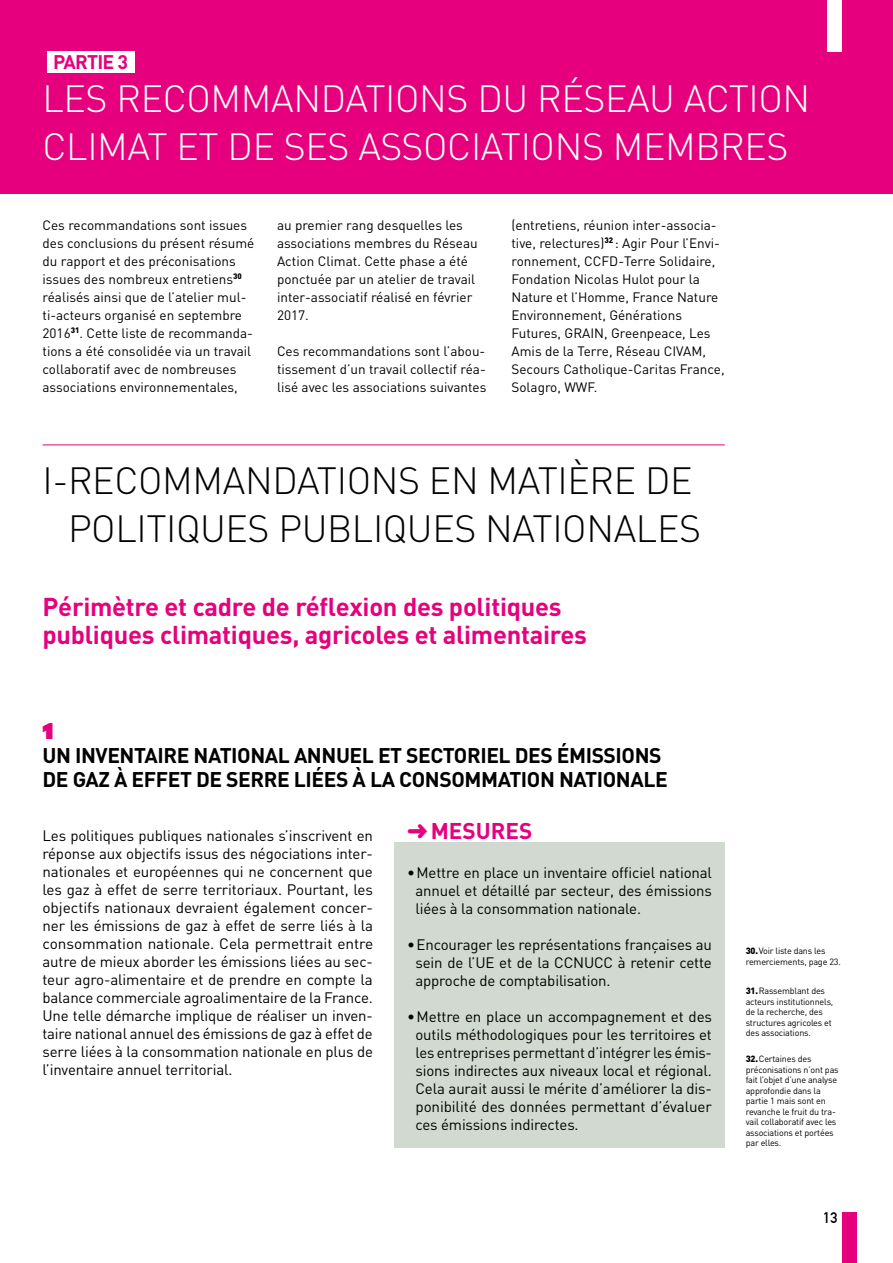
<style>
.page{position:relative;width:893px;height:1263px;background:#fff}
.page>*{position:absolute;margin:0;border:0;box-sizing:border-box;transform-origin:0 0}
._2-Grand_titre_parti{font:300 37.5px "DIN";letter-spacing:-.01em;color:#fff}
._2-Grand_titre_parti-2{font:300 37.5px "DIN";letter-spacing:-.01em;color:#000}
._2-Grand_titre_parti-3{font:700 25.5px/28.5px "DIN";letter-spacing:-.01em;color:#e6007d}
.t1{font:700 22.5px "DIN";color:#e6007d}
.t2{font:22.5px "Shire Types Cheshire";color:#e6007d}
.t3{font:700 21px/24px "DIN";letter-spacing:-.02em;color:#000}
._2_cas{font:700 19.5px "DIN";letter-spacing:-.04em;color:#e6007d}
.courant{font:15px/18px "DIN";letter-spacing:-.01em;color:#000}
.folio{font:700 15px "DIN Alternate";color:#000}
.courant_gauche{font:13.5px/18px "DIN";color:#000}
.t4{font:9px/10.5px "DIN";letter-spacing:-.02em;color:#000}
.s1{font-weight:900}
</style>
<div class="page">
<div style="left:842px;top:1212px;width:15px;height:51px;background:#e6007d"></div>
<div style="left:0;top:0;width:893px;height:193px;background:#e6007d"></div>
<div style="left:827px;top:0;width:15px;height:51px;background:#fff"></div>
<div style="left:394px;top:842px;width:331px;height:305px;background:#d1d9d0"></div>
<hr style="left:43px;top:445px;width:682px;height:1px;background:#e6007d">
<div style="left:47px;top:51px;width:87px;height:21px;background:#fff"></div>
<p class="_2_cas" style="left:53px;top:49px;width:76px">PARTIE 3</p>
<p class="_2-Grand_titre_parti" style="left:43px;top:75px;width:97px">LES RECO</p>
<p class="_2-Grand_titre_parti" style="left:211px;top:75px;width:209px">MMAN DATIONS</p>
<p class="_2-Grand_titre_parti" style="left:477px;top:75px;width:305px">DU R ÉSEAU ACTION</p>
<p class="_2-Grand_titre_parti" style="left:43px;top:123px;width:263px">CLIMAT ET DE SES</p>
<p class="_2-Grand_titre_parti" style="left:358px;top:123px;width:45px">ASSOC</p>
<p class="_2-Grand_titre_parti" style="left:471px;top:123px;width:84px">IATIONS</p>
<p class="_2-Grand_titre_parti" style="left:613px;top:123px;width:130px">MEMBRES</p>
<p class="courant_gauche" style="left:43px;top:216px;width:213px">Ces recommandations sont issues des conclusions du présent résumé du rapport et des préconisations issues des nombreux entretiens<sup>30 </sup>réalisés ainsi que de l’atelier mul&shy;ti-acteurs organisé en septembre 2016<sup>31</sup>. Cette liste de recommanda&shy;tions a été consolidée via un travail collaboratif avec de nombreuses associations environnementales,</p>
<p class="courant_gauche" style="left:277px;top:216px;width:202px">au premier rang desquelles les associations membres du Réseau<br>Action Climat. Cette phase a été ponctuée par un atelier de travail inter-associatif réalisé en février<br>2017.</p>
<p class="courant_gauche" style="left:277px;top:342px;width:211px;text-align:justify">Ces recommandations sont l’abou&shy;tissement d’un travail collectif réa&shy;lisé avec les associations suivantes</p>
<p class="courant_gauche" style="left:511px;top:216px;width:215px">(entretiens, réunion inter-associa&shy;tive, relectures)<sup>32</sup> : Agir Pour l’Envi&shy;ronnement, CCFD-Terre Solidaire,<br>Fondation Nicolas Hulot pour la<br>Nature et l’Homme, France Nature<br>Environnement, Générations<br>Futures, GRAIN, Greenpeace, Les<br>Amis de la Terre, Réseau CIVAM,<br>Secours Catholique-Caritas France,<br>Solagro, WWF.</p>
<p class="_2-Grand_titre_parti-2" style="left:43px;top:458px;width:45px">I- RECO</p>
<p class="_2-Grand_titre_parti-2" style="left:162px;top:458px;width:209px">MMAN DATIONS</p>
<p class="_2-Grand_titre_parti-2" style="left:429px;top:458px;width:259px">EN MATIÈRE DE</p>
<p class="_2-Grand_titre_parti-2" style="left:68px;top:506px;width:155px">PO LITIQUES</p>
<p class="_2-Grand_titre_parti-2" style="left:278px;top:506px;width:151px">PU BLIQUES</p>
<p class="_2-Grand_titre_parti-2" style="left:485px;top:506px;width:192px">NATIONALES</p>
<p class="_2-Grand_titre_parti-3" style="left:43px;top:591px;width:546px">Périmètre et cadre de réflexion des politiques publiques climatiques, agricoles et alimentaires</p>
<p class="t2" style="left:43px;top:718px;width:13px">1</p>
<p class="t3" style="left:43px;top:742px;width:627px">UN INVENTAIRE NATIONAL ANNUEL ET SECTORIEL DES ÉMISSIONS<br>DE GAZ À EFFET DE SERRE LIÉES À LA CONSOMMATION NATIONALE</p>
<p class="t1" style="left:407px;top:816px;width:127px">➜MESURES</p>
<p class="courant" style="left:415px;top:863px;width:298px;text-align:justify;text-indent:-9px">•Mettre en place un inventaire officiel national annuel et détaillé par secteur, des émissions liées à la consommation nationale.</p>
<p class="courant" style="left:415px;top:935px;width:298px;text-align:justify;text-indent:-9px">•Encourager les représentations françaises au sein de l’UE et de la CCNUCC à retenir cette approche de comptabilisation.</p>
<p class="courant" style="left:415px;top:1007px;width:298px;text-indent:-9px">•Mettre en place un accompagnement et des outils méthodologiques pour les territoires et les entreprises permettant d’intégrer les émis&shy;sions indirectes aux niveaux local et régional.<br>Cela aurait aussi le mérite d’améliorer la dis&shy;ponibilité des données permettant d’évaluer ces émissions indirectes.</p>
<p class="courant" style="left:43px;top:826px;width:332px">Les politiques publiques nationales s’inscrivent en réponse aux objectifs issus des négociations inter&shy;nationales et européennes qui ne concernent que les gaz à effet de serre territoriaux. Pourtant, les objectifs nationaux devraient également concer&shy;ner les émissions de gaz à effet de serre liés à la consommation nationale. Cela permettrait entre autre de mieux aborder les émissions liées au sec&shy;teur agro-alimentaire et de prendre en compte la balance commerciale agroalimentaire de la France.<br>Une telle démarche implique de réaliser un inven&shy;taire national annuel des émissions de gaz à effet de serre liées à la consommation nationale en plus de l’inventaire annuel territorial.</p>
<p class="t4" style="left:746px;top:945px;width:95px"><span class="s1">30.</span>Voir liste dans les remerciements, page 23.</p>
<p class="t4" style="left:746px;top:986px;width:89px"><span class="s1">31.</span>Rassemblant des acteurs institutionnels, de la recherche, des structures agricoles et des associations.</p>
<p class="t4" style="left:746px;top:1054px;width:94px"><span class="s1">32.</span>Certaines des préconisations n’ont pas fait l’objet d’une analyse approfondie dans la partie 1 mais sont en revanche le fruit du tra&shy;vail collaboratif avec les associations et portées par elles.</p>
<p class="folio" style="left:823px;top:1206px;width:16px">13</p>
</div>
